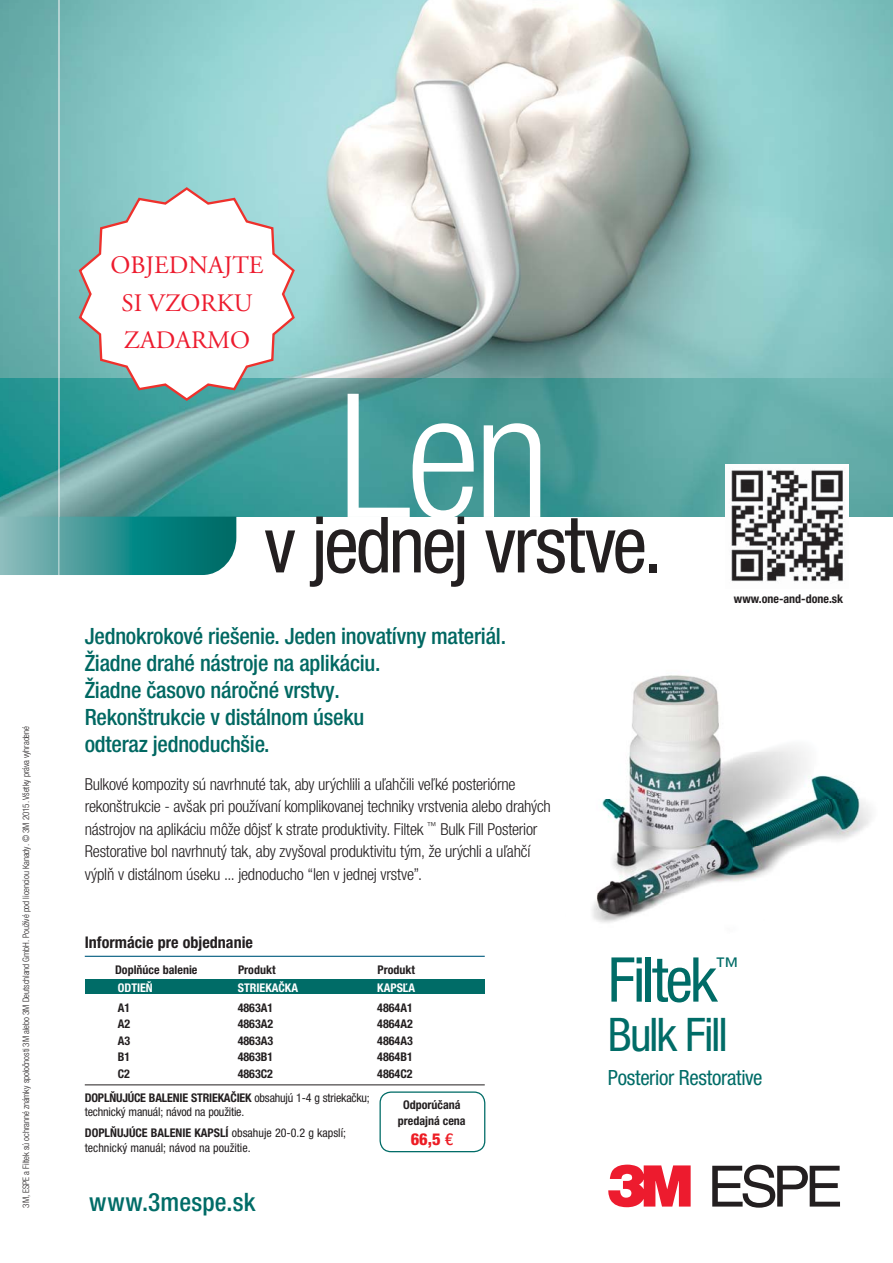
<style>
.page{position:relative;width:893px;height:1263px;background:#fff}
.page>*{position:absolute;margin:0;border:0;box-sizing:border-box;transform-origin:0 0}
.t1{font:300 condensed 172.5px "Helvetica Neue LT Pro";color:#fff}
.t2{font:condensed 78.3px "Helvetica Neue LT Pro";letter-spacing:-.04em;color:#231f20}
.t3{font:condensed 61.8px "Helvetica Neue LT Pro";letter-spacing:-.045em;color:#006c67}
.t4{font:condensed 46.35px "Helvetica Neue LT Pro";letter-spacing:-.05em;color:#006c67}
.t5{font:500 condensed 25.35px "Helvetica Neue LT Pro";letter-spacing:.005em;color:#006c67}
.t6{font:25.05px/37.7px "Adobe Garamond Pro";color:#ed1b2e;text-align:center}
.t7{font:condensed 23.25px "Helvetica Neue LT Pro";color:#006c67}
.t8{font:500 condensed 22.5px/27px "Helvetica Neue LT Pro";letter-spacing:-.01em;color:#006862}
.t9{font:condensed 21px "Helvetica Neue LT Pro";letter-spacing:-.015em;color:#006c67}
.t10{font:300 condensed 16.5px/22.5px "Helvetica Neue LT Pro";letter-spacing:-.01em;color:#231f20}
.t11{font:800 condensed 16.5px "Helvetica Neue LT Pro";color:#ed1c24}
.t12{font:700 condensed 16.05px "Helvetica Neue LT Pro";color:#231f20}
.t13{font:condensed 12px/14.4px "Helvetica Neue LT Pro";letter-spacing:-.005em;color:#231f20}
.t14{font:700 condensed 12px/16.2px "Helvetica Neue LT Pro";color:#231f20;text-align:center}
.t15{font:700 condensed 12px "Helvetica Neue LT Pro";color:#fff}
.t16{font:300 condensed 9px "Helvetica Neue LT Pro";letter-spacing:-.01em;color:#231f20}
.s1{font-weight:700}
</style>
<div class="page">
<img style="left:293px;top:0;width:600px;height:517px">
<svg style="left:608px;top:1164px;width:83px;height:43px"></svg>
<svg style="left:712px;top:1165px;width:128px;height:43px"></svg>
<svg style="left:0;top:0;width:293px;height:575px;background:#6cb3b1"></svg>
<svg style="left:77px;top:185px;width:219px;height:217px"></svg>
<div style="left:85px;top:980px;width:400px;height:14px;background:#006c67"></div>
<hr style="left:85px;top:1084px;width:400px;height:1px;background:#231f20">
<hr style="left:85px;top:956px;width:400px;height:1px;background:#005b7f">
<div style="left:379px;top:1091px;width:106px;height:61px;border:1px solid #006c67;border-radius:11px"></div>
<img style="left:726px;top:464px;width:122px;height:118px">
<img style="left:592px;top:675px;width:280px;height:248px">
<p class="t16" style="left:23px;top:1208px;width:483px;rotate:-90deg">3M, ESPE a Filtek sú ochranné známky spoločnosti 3M alebo 3M Deutschland GmbH. Používé pod licenciou Kanady. © 3M 2015. Všetky práva vyhradené</p>
<h3 class="t6" style="left:110px;top:248px;width:155px">OBJEDNAJTE<br>SI VZORKU<br>ZADARMO</h3>
<h1 class="t1" style="left:338px;top:394px;width:214px">Len</h1>
<h2 class="t2" style="left:264px;top:517px;width:399px">v jednej vrstve.</h2>
<h3 class="t8" style="left:85px;top:626px;width:423px">Jednokrokové riešenie. Jeden inovatívny materiál.<br>Žiadne drahé nástroje na aplikáciu.<br>Žiadne časovo náročné vrstvy.<br>Rekonštrukcie v distálnom úseku<br>odteraz jednoduchšie.</h3>
<p class="t10" style="left:85px;top:774px;width:468px">Bulkové kompozity sú navrhnuté tak, aby urýchlili a uľahčili veľké posteriórne rekonštrukcie - avšak pri používaní komplikovanej techniky vrstvenia alebo drahých nástrojov na aplikáciu môže dôjsť k strate produktivity. Filtek <sup>™</sup> Bulk Fill Posterior Restorative bol navrhnutý tak, aby zvyšoval produktivitu tým, že urýchli a uľahčí výplň v distálnom úseku ... jednoducho “len v jednej vrstve”.</p>
<p class="t12" style="left:85px;top:936px;width:170px">Informácie pre objednanie</p>
<p class="t14" style="left:734px;top:592px;width:111px">www.one-and-done.sk</p>
<p class="t14" style="left:115px;top:962px;width:84px">Doplňúce balenie</p>
<p class="t14" style="left:238px;top:962px;width:39px">Produkt</p>
<p class="t14" style="left:378px;top:962px;width:39px">Produkt</p>
<p class="t15" style="left:118px;top:984px;width:37px">ODTIEŇ</p>
<p class="t15" style="left:238px;top:984px;width:62px">STRIEKAČKA</p>
<p class="t15" style="left:377px;top:984px;width:39px">KAPSĽA</p>
<p class="t14" style="left:118px;top:1001px;width:14px">A1</p>
<p class="t14" style="left:238px;top:1001px;width:37px">4863A1</p>
<p class="t14" style="left:377px;top:1001px;width:37px">4864A1</p>
<p class="t14" style="left:118px;top:1017px;width:14px">A2</p>
<p class="t14" style="left:238px;top:1017px;width:37px">4863A2</p>
<p class="t14" style="left:377px;top:1017px;width:37px">4864A2</p>
<p class="t14" style="left:118px;top:1034px;width:14px">A3</p>
<p class="t14" style="left:238px;top:1034px;width:37px">4863A3</p>
<p class="t14" style="left:377px;top:1034px;width:37px">4864A3</p>
<p class="t14" style="left:118px;top:1050px;width:14px">B1</p>
<p class="t14" style="left:238px;top:1050px;width:37px">4863B1</p>
<p class="t14" style="left:377px;top:1050px;width:37px">4864B1</p>
<p class="t14" style="left:118px;top:1067px;width:14px">C2</p>
<p class="t14" style="left:238px;top:1067px;width:37px">4863C2</p>
<p class="t14" style="left:377px;top:1067px;width:37px">4864C2</p>
<p class="t13" style="left:85px;top:1092px;width:287px"><span class="s1">DOPLŇUJÚCE BALENIE STRIEKAČIEK</span> obsahujú 1-4 g striekačku; technický manuál; návod na použitie.</p>
<p class="t13" style="left:85px;top:1127px;width:263px"><span class="s1">DOPLŇUJÚCE BALENIE KAPSLÍ</span> obsahuje 20-0.2 g kapslí; technický manuál; návod na použitie.</p>
<p class="t14" style="left:398px;top:1098px;width:69px">Odporúčaná predajná cena</p>
<p class="t11" style="left:411px;top:1133px;width:44px">66,5 €</p>
<h3 class="t5" style="left:89px;top:1192px;width:168px">www.3mespe.sk</h3>
<h3 class="t3" style="left:608px;top:958px;width:111px">Filtek</h3>
<h3 class="t7" style="left:716px;top:957px;width:24px">™</h3>
<h3 class="t4" style="left:608px;top:1018px;width:121px">Bulk Fill</h3>
<p class="t9" style="left:608px;top:1070px;width:156px">Posterior Restorative</p>
</div>
